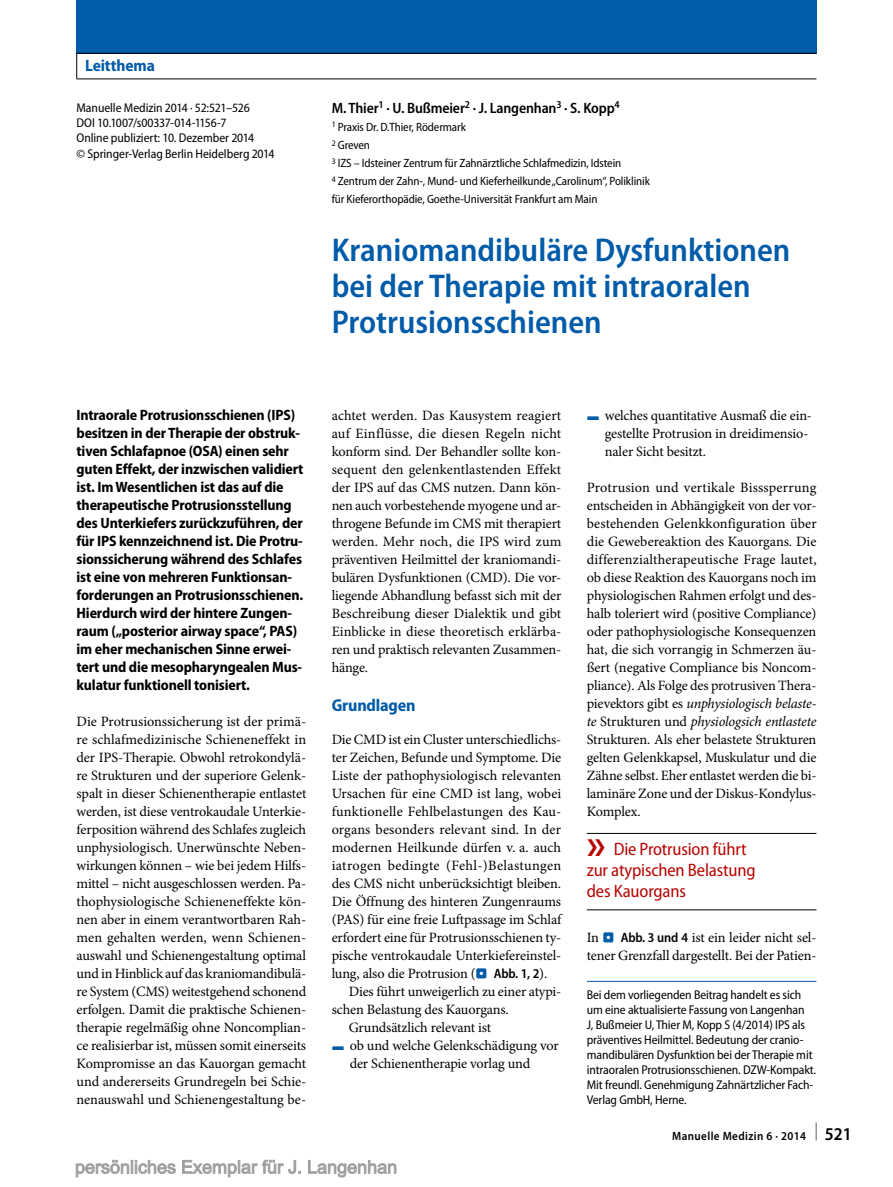
<style>
.page{position:relative;width:893px;height:1187px;background:#fff}
.page>*{position:absolute;margin:0;border:0;box-sizing:border-box;transform-origin:0 0}
.t1{font:600 semi-condensed 45px "Myriad Pro";color:#b70502}
.t2{font:600 semi-condensed 33px/36px "Myriad Pro";color:#005ba9}
.t3{font:semi-condensed 18px/21px "Myriad Pro";letter-spacing:-.01em;color:#b70502}
.t4{font:700 semi-condensed 17.25px "Myriad Pro";letter-spacing:-.01em;color:#005ba9}
.t5{font:700 semi-condensed 16.5px "Myriad Pro";letter-spacing:-.005em;color:#005ba9}
.t6{font:700 semi-condensed 15px/18px "Myriad Pro";letter-spacing:-.01em;color:#000}
.t7{font:600 semi-condensed 15px "Myriad Pro";letter-spacing:-.01em;color:#000}
.t8{font:14.25px/18px "Minion Pro";letter-spacing:-.01em;color:#000;text-align:justify}
.t9{font:14.25px "Minion Pro";letter-spacing:.01em;color:#000}
.t10{font:14.25px "Minion Pro";letter-spacing:.025em;color:#000}
.t11{font:semi-condensed 12.75px/15px "Myriad Pro";letter-spacing:-.01em;color:#000}
.t12{font:semi-condensed 12px/18px "Myriad Pro";letter-spacing:-.01em;color:#000}
.t13{font:600 semi-condensed 12px "Myriad Pro";letter-spacing:.03em;color:#000}
.s1{font-family:"S Buttons";font-size:13.5px;color:#005ba9}
.s2{font-family:"Myriad Pro";font-weight:600;font-stretch:semi-condensed;font-size:13.5px}
.s3{font-family:"S Buttons";color:#005ba9}
.s4{font-style:italic}
.s5{font-size:18px}
</style>
<div class="page">
<hr style="left:587px;top:833px;width:229px;height:1px;background:#000">
<hr style="left:587px;top:909px;width:229px;height:1px;background:#000">
<hr style="left:587px;top:981px;width:229px;height:1px;background:#005ba9">
<div style="left:77px;top:0;width:740px;height:53px;background:#005ba9"></div>
<hr style="left:77px;top:53px;width:739px;height:1px;background:#000">
<hr style="left:77px;top:79px;width:739px;height:1px;background:#000">
<svg style="left:76px;top:54px;width:1px;height:25px"></svg>
<svg style="left:75px;top:1159px;width:322px;height:18px"></svg>
<p class="t5" style="left:85px;top:57px;width:71px">Leitthema</p>
<p class="t11" style="left:77px;top:100px;width:200px">Manuelle Medizin 2014 · 52:521–526<br>DOI 10.1007/s00337-014-1156-7<br>Online publiziert: 10. Dezember 2014<br>© Springer-Verlag Berlin Heidelberg 2014</p>
<p class="t7" style="left:332px;top:100px;width:290px">M. Thier<sup>1</sup> · U. Bußmeier<sup>2</sup> · J. Langenhan<sup>3</sup> · S. Kopp<sup>4</sup></p>
<p class="t12" style="left:332px;top:119px;width:320px"><sup>1</sup> Praxis Dr. D.Thier, Rödermark<br><sup>2</sup> Greven<br><sup>3</sup> IZS – Idsteiner Zentrum für Zahnärztliche Schlafmedizin, Idstein<br><sup>4</sup> Zentrum der Zahn-, Mund- und Kieferheilkunde „Carolinum“, Poliklinik für Kieferorthopädie, Goethe-Universität Frankfurt am Main</p>
<h2 class="t2" style="left:332px;top:232px;width:460px">Kraniomandibuläre Dysfunktionen bei der Therapie mit intraoralen<br>Protrusionsschienen</h2>
<p class="t6" style="left:77px;top:406px;width:228px">Intraorale Protrusionsschienen (IPS) besitzen in der Therapie der obstruk&shy;tiven Schlafapnoe (OSA) einen sehr guten Effekt, der inzwischen validiert ist. Im Wesentlichen ist das auf die therapeutische Protrusionsstellung des Unterkiefers zurückzuführen, der für IPS kennzeichnend ist. Die Protru&shy;sionssicherung während des Schlafes ist eine von mehreren Funktionsan&shy;forderungen an Protrusionsschienen.<br>Hierdurch wird der hintere Zungen&shy;raum („posterior airway space“, PAS) im eher mechanischen Sinne erwei&shy;tert und die mesopharyngealen Mus&shy;kulatur funktionell tonisiert.</p>
<p class="t8" style="left:77px;top:712px;width:231px">Die Protrusionssicherung ist der primä&shy;re schlafmedizinische Schieneneffekt in der IPS-Therapie. Obwohl retrokondylä&shy;re Strukturen und der superiore Gelenk&shy;spalt in dieser Schienentherapie entlastet werden, ist diese ventrokaudale Unterkie&shy;ferposition während des Schlafes zugleich unphysiologisch. Unerwünschte Neben&shy;wirkungen können – wie bei jedem Hilfs&shy;mittel – nicht ausgeschlossen werden. Pa&shy;thophysiologische Schieneneffekte kön&shy;nen aber in einem verantwortbaren Rah&shy;men gehalten werden, wenn Schienen&shy;auswahl und Schienengestaltung optimal und in Hinblick auf das kraniomandibulä&shy;re System (CMS) weitestgehend schonend erfolgen. Damit die praktische Schienen&shy;therapie regelmäßig ohne Noncomplian&shy;ce realisierbar ist, müssen somit einerseits Kompromisse an das Kauorgan gemacht und andererseits Grundregeln bei Schie&shy;nenauswahl und Schienengestaltung be-</p>
<p class="t8" style="left:332px;top:406px;width:231px">achtet werden. Das Kausystem reagiert auf Einflüsse, die diesen Regeln nicht konform sind. Der Behandler sollte kon&shy;sequent den gelenkentlastenden Effekt der IPS auf das CMS nutzen. Dann kön&shy;nen auch vorbestehende myogene und ar&shy;throgene Befunde im CMS mit therapiert werden. Mehr noch, die IPS wird zum präventiven Heilmittel der kraniomandi&shy;bulären Dysfunktionen (CMD). Die vor&shy;liegende Abhandlung befasst sich mit der Beschreibung dieser Dialektik und gibt Einblicke in diese theoretisch erklärba&shy;ren und praktisch relevanten Zusammen&shy;hänge.</p>
<p class="t4" style="left:332px;top:695px;width:85px">Grundlagen</p>
<p class="t8" style="left:332px;top:730px;width:231px">Die CMD ist ein Cluster unterschiedlichs-</p>
<p class="t8" style="left:332px;top:748px;width:231px">ter Zeichen, Befunde und Symptome. Die</p>
<p class="t8" style="left:332px;top:766px;width:231px">Liste der pathophysiologisch relevanten</p>
<p class="t8" style="left:332px;top:784px;width:231px">Ursachen für eine CMD ist lang, wobei</p>
<p class="t9" style="left:332px;top:801px;width:231px">funktionelle Fehlbelastungen des Kau-</p>
<p class="t9" style="left:332px;top:819px;width:231px">organs besonders relevant sind. In der</p>
<p class="t9" style="left:332px;top:837px;width:231px">modernen Heilkunde dürfen v. a. auch</p>
<p class="t10" style="left:332px;top:855px;width:231px">iatrogen bedingte (Fehl-)Belastungen</p>
<p class="t8" style="left:332px;top:874px;width:231px">des CMS nicht unberücksichtigt bleiben.</p>
<p class="t8" style="left:332px;top:892px;width:231px">Die Öffnung des hinteren Zungenraums</p>
<p class="t8" style="left:332px;top:910px;width:231px">(PAS) für eine freie Luftpassage im Schlaf</p>
<p class="t8" style="left:332px;top:928px;width:231px">erfordert eine für Protrusionsschienen ty-</p>
<p class="t8" style="left:332px;top:946px;width:231px">pische ventrokaudale Unterkiefereinstel-</p>
<p class="t8" style="left:332px;top:964px;width:217px">lung, also die Protrusion (<span class="s1">.</span> <span class="s2">Abb. 1, 2</span>).</p>
<p class="t8" style="left:349px;top:982px;width:214px">Dies führt unweigerlich zu einer atypi-</p>
<p class="t8" style="left:332px;top:1000px;width:179px">schen Belastung des Kauorgans.</p>
<p class="t8" style="left:349px;top:1018px;width:144px">Grundsätzlich relevant ist</p>
<p class="t8" style="left:332px;top:1036px;width:229px"><span class="s3">F</span> ob und welche Gelenkschädigung vor</p>
<p class="t8" style="left:350px;top:1054px;width:182px">der Schienentherapie vorlag und</p>
<p class="t8" style="left:605px;top:406px;width:209px;text-align:left;text-indent:-18px"><span class="s3">F</span> welches quantitative Ausmaß die ein&shy;gestellte Protrusion in dreidimensio&shy;naler Sicht besitzt.</p>
<p class="t8" style="left:587px;top:478px;width:231px">Protrusion und vertikale Bisssperrung entscheiden in Abhängigkeit von der vor&shy;bestehenden Gelenkkonfiguration über die Gewebereaktion des Kauorgans. Die differenzialtherapeutische Frage lautet, ob diese Reaktion des Kauorgans noch im physiologischen Rahmen erfolgt und des&shy;halb toleriert wird (positive Compliance) oder pathophysiologische Konsequenzen hat, die sich vorrangig in Schmerzen äu&shy;ßert (negative Compliance bis Noncom&shy;pliance). Als Folge des protrusiven Thera&shy;pievektors gibt es <span class="s4">unphysiologisch belaste&shy;te</span> Strukturen und <span class="s4">physiologsich entlastete </span>Strukturen. Als eher belastete Strukturen gelten Gelenkkapsel, Muskulatur und die Zähne selbst. Eher entlastet werden die bi&shy;laminäre Zone und der Diskus-Kondylus-Komplex.</p>
<h1 class="t1" style="left:587px;top:819px;width:20px">»</h1>
<p class="t3" style="left:587px;top:838px;width:170px;text-indent:27px">Die Protrusion führt zur atypischen Belastung des Kauorgans</p>
<p class="t8" style="left:587px;top:928px;width:231px">In <span class="s1">.</span> <span class="s2">Abb. 3 und 4</span> ist ein leider nicht sel&shy;tener Grenzfall dargestellt. Bei der Patien-</p>
<p class="t11" style="left:587px;top:986px;width:231px">Bei dem vorliegenden Beitrag handelt es sich um eine aktualisierte Fassung von Langenhan<br>J, Bußmeier U, Thier M, Kopp S (4/2014) IPS als präventives Heilmittel. Bedeutung der cranio&shy;mandibulären Dysfunktion bei der Therapie mit intraoralen Protrusionsschienen. DZW-Kompakt.<br>Mit freundl. Genehmigung Zahnärtzlicher Fach-Verlag GmbH, Herne.</p>
<p class="t13" style="left:672px;top:1129px;width:181px">Manuelle Medizin 6 · 2014 <sup>|</sup> <span class="s5">521</span></p>
</div>
